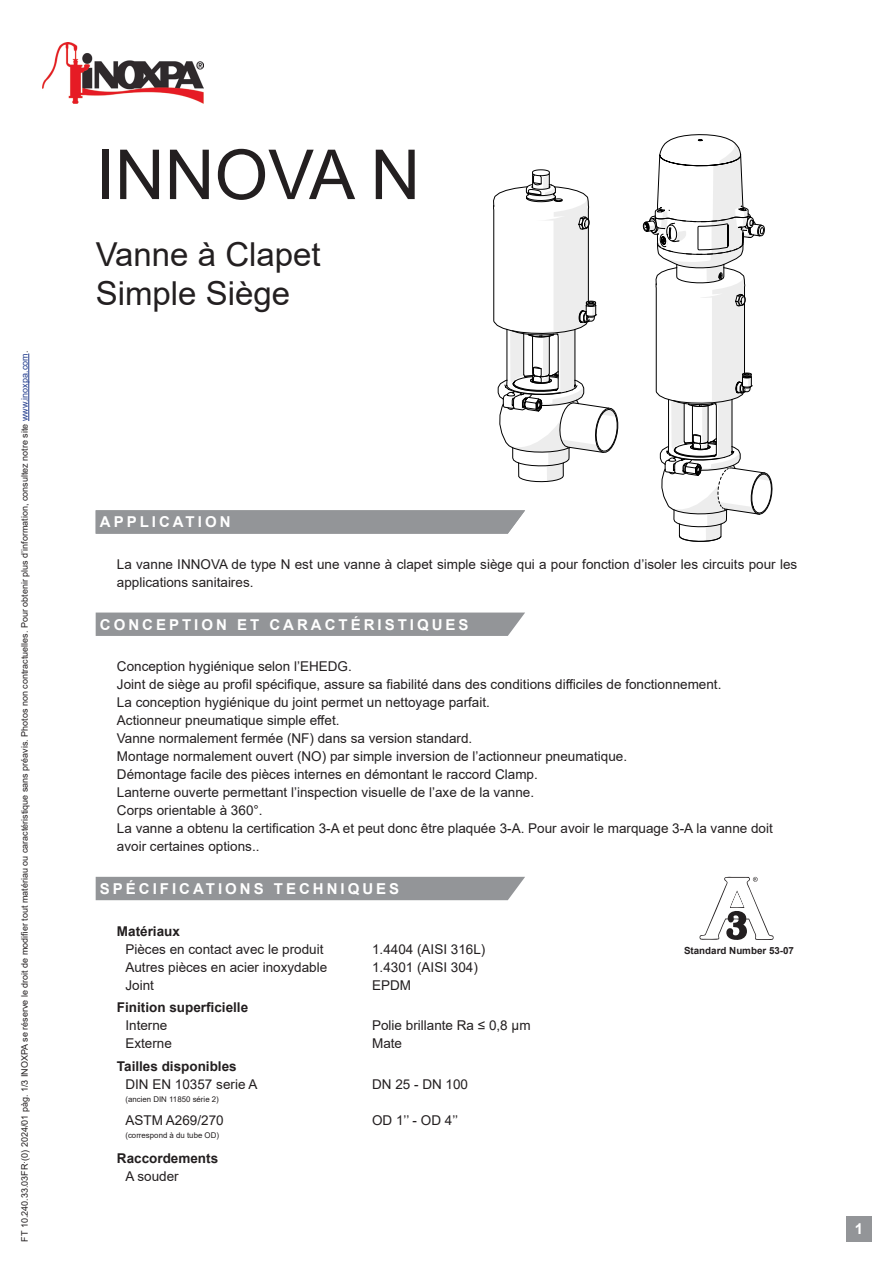
<style>
.page{position:relative;width:893px;height:1263px;background:#fff}
.page>*{position:absolute;margin:0;border:0;box-sizing:border-box;transform-origin:0 0}
.t1{font:69px "Arial";color:#231f20}
.t2{font:33px/39.6px "Arial";color:#231f20}
.t3{font:700 15px "Arial";letter-spacing:.2em;color:#fff}
.t4{font:13.5px/18px "Arial";color:#231f20}
.t5{font:700 13.5px "Arial";color:#231f20}
.t6{font:700 9.75px "Arial";color:#231f20}
.t7{font:9px "Arial";color:#231f20}
.t8{font:7.8px "Arial";color:#231f20}
.s1{color:#253f8e}
</style>
<div class="page">
<img style="left:43px;top:43px;width:161px;height:60px">
<hr style="left:28px;top:353px;width:1px;height:68px;background:#253f8e">
<div style="left:846px;top:1216px;width:26px;height:26px;background:#939598"></div>
<svg style="left:96px;top:510px;width:429px;height:24px;background:#95979a"></svg>
<div style="left:96px;top:612px;width:429px;height:24px;background:#939598"></div>
<div style="left:96px;top:877px;width:429px;height:23px;background:#939598"></div>
<svg style="left:699px;top:877px;width:75px;height:63px"></svg>
<svg style="left:493px;top:169px;width:125px;height:313px"></svg>
<svg style="left:643px;top:134px;width:130px;height:408px"></svg>
<p class="t7" style="left:18px;top:1242px;width:892px;rotate:-90deg">FT 10.240.33.03FR·(0) 2024/01 pàg. 1/3 INOXPA se réserve le droit de modifier tout matériau ou caractéristique sans préavis. Photos non contractuelles. Pour obtenir plus d’information, consultez notre site <span class="s1">www.inoxpa.com</span>.</p>
<p class="t1" style="left:96px;top:127px;width:326px">INNOVA N</p>
<p class="t2" style="left:96px;top:234px;width:227px">Vanne à Clapet<br>Simple Siège</p>
<p class="t3" style="left:100px;top:512px;width:132px">APPLICATION</p>
<p class="t4" style="left:117px;top:555px;width:682px">La vanne INNOVA de type N est une vanne à clapet simple siège qui a pour fonction d’isoler les circuits pour les applications sanitaires.</p>
<p class="t3" style="left:100px;top:614px;width:370px">CONCEPTION ET CARACTÉRISTIQUES</p>
<p class="t4" style="left:117px;top:657px;width:236px">Conception hygiénique selon l’EHEDG.</p>
<p class="t4" style="left:117px;top:675px;width:606px">Joint de siège au profil spécifique, assure sa fiabilité dans des conditions difficiles de fonctionnement.</p>
<p class="t4" style="left:117px;top:693px;width:374px">La conception hygiénique du joint permet un nettoyage parfait.</p>
<p class="t4" style="left:117px;top:711px;width:224px">Actionneur pneumatique simple effet.</p>
<p class="t4" style="left:117px;top:729px;width:357px">Vanne normalement fermée (NF) dans sa version standard.</p>
<p class="t4" style="left:117px;top:747px;width:512px">Montage normalement ouvert (NO) par simple inversion de l’actionneur pneumatique.</p>
<p class="t4" style="left:117px;top:765px;width:422px">Démontage facile des pièces internes en démontant le raccord Clamp.</p>
<p class="t4" style="left:117px;top:783px;width:419px">Lanterne ouverte permettant l’inspection visuelle de l’axe de la vanne.</p>
<p class="t4" style="left:117px;top:801px;width:147px">Corps orientable à 360°.</p>
<p class="t4" style="left:117px;top:819px;width:657px">La vanne a obtenu la certification 3-A et peut donc être plaquée 3-A. Pour avoir le marquage 3-A la vanne doit</p>
<p class="t4" style="left:117px;top:837px;width:144px">avoir certaines options..</p>
<p class="t3" style="left:100px;top:878px;width:301px">SPÉCIFICATIONS TECHNIQUES</p>
<p class="t5" style="left:117px;top:921px;width:65px">Matériaux</p>
<p class="t4" style="left:125px;top:940px;width:200px">Pièces en contact avec le produit</p>
<p class="t4" style="left:372px;top:940px;width:115px">1.4404 (AISI 316L)</p>
<p class="t4" style="left:125px;top:958px;width:203px">Autres pièces en acier inoxydable</p>
<p class="t4" style="left:372px;top:958px;width:107px">1.4301 (AISI 304)</p>
<p class="t4" style="left:125px;top:976px;width:30px">Joint</p>
<p class="t4" style="left:372px;top:976px;width:41px">EPDM</p>
<p class="t5" style="left:117px;top:998px;width:133px">Finition superficielle</p>
<p class="t4" style="left:125px;top:1016px;width:44px">Interne</p>
<p class="t4" style="left:372px;top:1016px;width:160px">Polie brillante Ra ≤ 0,8 µm</p>
<p class="t4" style="left:125px;top:1034px;width:48px">Externe</p>
<p class="t4" style="left:372px;top:1034px;width:32px">Mate</p>
<p class="t5" style="left:117px;top:1056px;width:121px">Tailles disponibles</p>
<p class="t4" style="left:125px;top:1075px;width:134px">DIN EN 10357 serie A</p>
<p class="t4" style="left:372px;top:1075px;width:98px">DN 25 - DN 100</p>
<p class="t8" style="left:125px;top:1094px;width:95px">(ancien DIN 11850 série 2)</p>
<p class="t4" style="left:125px;top:1111px;width:100px">ASTM A269/270</p>
<p class="t4" style="left:372px;top:1111px;width:88px">OD 1’’ - OD 4’’</p>
<p class="t8" style="left:125px;top:1130px;width:95px">(correspond à du tube OD)</p>
<p class="t6" style="left:684px;top:944px;width:112px">Standard Number 53-07</p>
<p class="t5" style="left:117px;top:1149px;width:103px">Raccordements</p>
<p class="t4" style="left:125px;top:1167px;width:55px">A souder</p>
<p class="t3" style="left:855px;top:1218px;width:10px">1</p>
</div>
